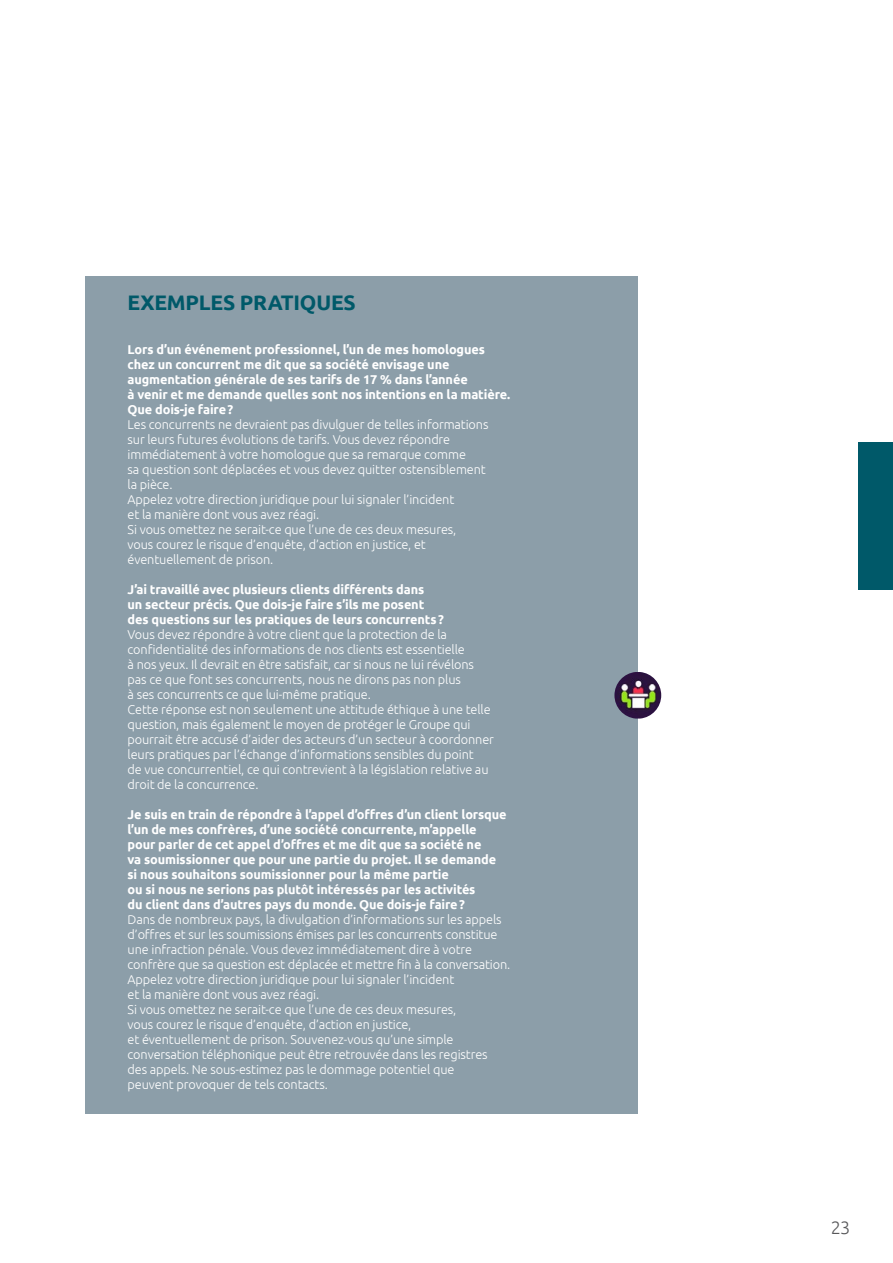
<style>
.page{position:relative;width:893px;height:1263px;background:#fff}
.page>*{position:absolute;margin:0;border:0;box-sizing:border-box;transform-origin:0 0}
.t1{font:700 21px "Ubuntu";letter-spacing:-.01em;color:#005969}
.t2{font:300 18px "Ubuntu";color:#58585a}
.t3{font:300 12.75px/15px "Ubuntu";letter-spacing:-.01em;color:#fff}
.t4{font:700 12.75px/15px "Ubuntu";letter-spacing:-.01em;color:#fff}
</style>
<div class="page">
<div style="left:85px;top:276px;width:553px;height:838px;background:#8c9ea9"></div>
<div style="left:859px;top:443px;width:34px;height:147px;background:#005969"></div>
<img style="left:614px;top:672px;width:47px;height:46px;border-radius:22px">
<p class="t1" style="left:128px;top:289px;width:230px">EXEMPLES PRATIQUES</p>
<p class="t4" style="left:128px;top:342px;width:384px">Lors d’un événement professionnel, l’un de mes homologues chez un concurrent me dit que sa société envisage une augmentation générale de ses tarifs de 17 % dans l’année<br>à venir et me demande quelles sont nos intentions en la matière.<br>Que dois-je faire?</p>
<p class="t3" style="left:128px;top:417px;width:362px">Les concurrents ne devraient pas divulguer de telles informations sur leurs futures évolutions de tarifs. Vous devez répondre immédiatement à votre homologue que sa remarque comme<br>sa question sont déplacées et vous devez quitter ostensiblement la pièce.</p>
<p class="t3" style="left:128px;top:492px;width:328px">Appelez votre direction juridique pour lui signaler l’incident et la manière dont vous avez réagi.</p>
<p class="t3" style="left:128px;top:522px;width:330px">Si vous omettez ne serait-ce que l’une de ces deux mesures, vous courez le risque d’enquête, d’action en justice, et éventuellement de prison.</p>
<p class="t4" style="left:128px;top:582px;width:318px">J’ai travaillé avec plusieurs clients différents dans<br>un secteur précis. Que dois-je faire s’ils me posent des questions sur les pratiques de leurs concurrents?</p>
<p class="t3" style="left:128px;top:627px;width:348px">Vous devez répondre à votre client que la protection de la confidentialité des informations de nos clients est essentielle à nos yeux. Il devrait en être satisfait, car si nous ne lui révélons pas ce que font ses concurrents, nous ne dirons pas non plus<br>à ses concurrents ce que lui-même pratique.</p>
<p class="t3" style="left:128px;top:702px;width:368px">Cette réponse est non seulement une attitude éthique à une telle question, mais également le moyen de protéger le Groupe qui pourrait être accusé d’aider des acteurs d’un secteur à coordonner leurs pratiques par l’échange d’informations sensibles du point<br>de vue concurrentiel, ce qui contrevient à la législation relative au droit de la concurrence.</p>
<p class="t4" style="left:128px;top:807px;width:381px">Je suis en train de répondre à l’appel d’offres d’un client lorsque l’un de mes confrères, d’une société concurrente, m’appelle pour parler de cet appel d’offres et me dit que sa société ne<br>va soumissionner que pour une partie du projet. Il se demande si nous souhaitons soumissionner pour la même partie<br>ou si nous ne serions pas plutôt intéressés par les activités<br>du client dans d’autres pays du monde. Que dois-je faire?</p>
<p class="t3" style="left:128px;top:912px;width:384px">Dans de nombreux pays, la divulgation d’informations sur les appels d’offres et sur les soumissions émises par les concurrents constitue une infraction pénale. Vous devez immédiatement dire à votre confrère que sa question est déplacée et mettre fin à la conversation.</p>
<p class="t3" style="left:128px;top:972px;width:328px">Appelez votre direction juridique pour lui signaler l’incident et la manière dont vous avez réagi.</p>
<p class="t3" style="left:128px;top:1002px;width:362px">Si vous omettez ne serait-ce que l’une de ces deux mesures,<br>vous courez le risque d’enquête, d’action en justice,<br>et éventuellement de prison. Souvenez-vous qu’une simple conversation téléphonique peut être retrouvée dans les registres des appels. Ne sous-estimez pas le dommage potentiel que peuvent provoquer de tels contacts.</p>
<h2 class="t2" style="left:831px;top:1217px;width:21px">23</h2>
</div>
